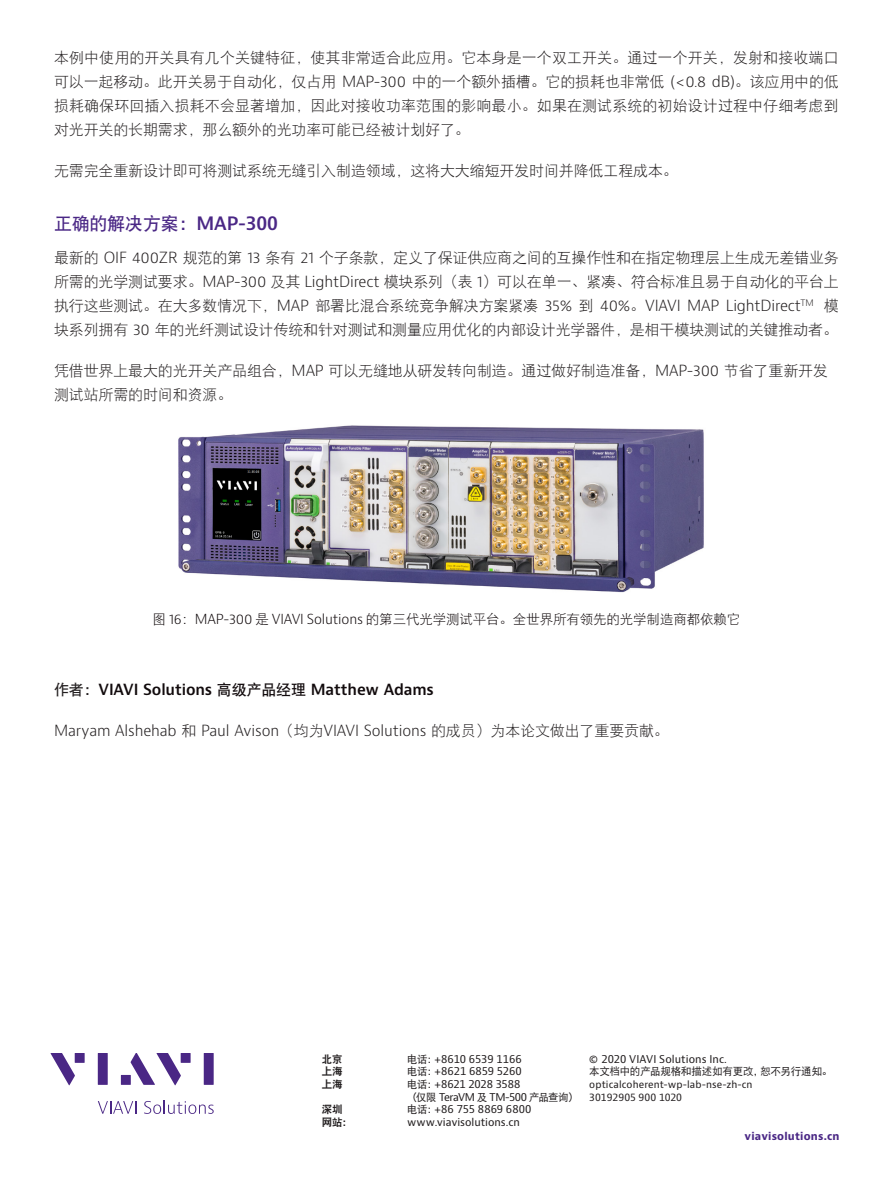
<style>
.page{position:relative;width:893px;height:1191px;background:#fff}
.page>*{position:absolute;margin:0;border:0;box-sizing:border-box;transform-origin:0 0}
.H2_Heading_Purple_12{font:18px "DFP Hei W7";letter-spacing:-.01em;color:#4a2785}
.P_10_16{font:15px/24px "DFP Hei W3";letter-spacing:-.01em;color:#231f20;text-align:justify}
.P_10_16-2{font:300 15px "Bernino Sans";letter-spacing:-.01em;color:#231f20}
.P_10_16-3{font:600 15px "Bernino Sans";letter-spacing:-.01em;color:#110a0c}
.t1{font:13.5px "DFP Hei W3";letter-spacing:-.01em;color:#110a0c}
.t2{font:10.5px "Bernino Sans";letter-spacing:-.005em;color:#231f20}
.t3{font:10.5px/12.6px "Bernino Sans";letter-spacing:-.035em;color:#231f20}
.t4{font:10.5px "DFP Hei W5";letter-spacing:-.02em;color:#231f20}
.t5{font:700 10.5px "Bernino Sans";letter-spacing:.02em;color:#4a2785}
.t6{font:10.5px "DFP Hei W9";letter-spacing:-.005em;color:#231f20}
.t7{font:9.75px/12.6px "Bernino Sans";letter-spacing:.01em;color:#231f20}
.s1{font-family:"Bernino Sans";font-weight:300}
.s2{font-family:"Bernino Sans";font-weight:600}
.s3{font-family:"DFP Hei W7";font-weight:400;color:#231f20}
.s4{font-family:"DFP Hei W7";font-weight:400}
.s5{font-family:"DFP Hei W3";font-weight:400}
.s6{font-family:"DFP Hei W5"}
</style>
<div class="page">
<svg style="left:51px;top:1053px;width:34px;height:32px"></svg>
<svg style="left:98px;top:1053px;width:10px;height:31px"></svg>
<svg style="left:204px;top:1053px;width:10px;height:31px"></svg>
<svg style="left:131px;top:1053px;width:60px;height:32px"></svg>
<div style="left:121px;top:1075px;width:10px;height:9px;background:#4a2785"></div>
<svg style="left:98px;top:1101px;width:38px;height:12px"></svg>
<svg style="left:144px;top:1100px;width:70px;height:14px"></svg>
<img style="left:178px;top:425px;width:526px;height:168px">
<p class="P_10_16" style="left:54px;top:46px;width:786px">本例中使用的开关具有几个关键特征，使其非常适合此应用。它本身是一个双工开关。通过一个开关，发射和接收端口可以一起移动。此开关易于自动化，仅占用 <span class="s1">MAP-300</span> 中的一个额外插槽。它的损耗也非常低 <span class="s1">(&lt;0.8 dB)</span>。该应用中的低损耗确保环回插入损耗不会显著增加，因此对接收功率范围的影响最小。如果在测试系统的初始设计过程中仔细考虑到对光开关的长期需求，那么额外的光功率可能已经被计划好了。</p>
<p class="P_10_16" style="left:54px;top:159px;width:625px">无需完全重新设计即可将测试系统无缝引入制造领域，这将大大缩短开发时间并降低工程成本。</p>
<p class="H2_Heading_Purple_12" style="left:54px;top:215px;width:225px">正确的解决方案：<span class="s2">MAP-300</span></p>
<p class="P_10_16" style="left:54px;top:245px;width:786px">最新的 <span class="s1">OIF 400ZR</span> 规范的第 <span class="s1">13</span> 条有 <span class="s1">21</span> 个子条款，定义了保证供应商之间的互操作性和在指定物理层上生成无差错业务所需的光学测试要求。<span class="s1">MAP-300</span> 及其 <span class="s1">LightDirect</span> 模块系列（表 <span class="s1">1</span>）可以在单一、紧凑、符合标准且易于自动化的平台上执行这些测试。在大多数情况下，<span class="s1">MAP</span> 部署比混合系统竞争解决方案紧凑 <span class="s1">35%</span> 到 <span class="s1">40%</span>。<span class="s1">VIAVI MAP LightDirect</span><sup>TM</sup> 模块系列拥有 <span class="s1">30</span> 年的光纤测试设计传统和针对测试和测量应用优化的内部设计光学器件，是相干模块测试的关键推动者。</p>
<p class="P_10_16" style="left:54px;top:358px;width:775px">凭借世界上最大的光开关产品组合，<span class="s1">MAP</span> 可以无缝地从研发转向制造。通过做好制造准备，<span class="s1">MAP-300</span> 节省了重新开发测试站所需的时间和资源。</p>
<p class="t1" style="left:153px;top:613px;width:589px">图 <span class="s1">16</span>：<span class="s1">MAP-300</span> 是 <span class="s1">VIAVI Solutions</span> 的第三代光学测试平台。全世界所有领先的光学制造商都依赖它</p>
<p class="P_10_16-3" style="left:54px;top:679px;width:381px"><span class="s3">作者：</span>VIAVI Solutions <span class="s4">高级产品经理</span> Matthew Adams</p>
<p class="P_10_16-2" style="left:54px;top:720px;width:616px">Maryam Alshehab <span class="s5">和</span> Paul Avison<span class="s5">（均为</span>VIAVI Solutions <span class="s5">的成员）为本论文做出了重要贡献。</span></p>
<p class="t6" style="left:322px;top:1053px;width:22px">北京</p>
<p class="t2" style="left:407px;top:1052px;width:116px"><span class="s6">电话：</span>+8610 6539 1166</p>
<p class="t6" style="left:322px;top:1066px;width:22px">上海</p>
<p class="t2" style="left:407px;top:1064px;width:116px"><span class="s6">电话：</span>+8621 6859 5260</p>
<p class="t6" style="left:322px;top:1079px;width:22px">上海</p>
<p class="t3" style="left:407px;top:1078px;width:172px"><span class="s6">电话：</span>+8621 2028 3588<br><span class="s6">（仅限</span> TeraVM <span class="s6">及</span> TM-500 <span class="s6">产品查询）</span></p>
<p class="t6" style="left:322px;top:1104px;width:22px">深圳</p>
<p class="t2" style="left:407px;top:1102px;width:126px"><span class="s6">电话：</span>+86 755 8869 6800</p>
<p class="t6" style="left:322px;top:1116px;width:32px">网站：</p>
<p class="t2" style="left:407px;top:1115px;width:114px">www.viavisolutions.cn</p>
<p class="t2" style="left:589px;top:1052px;width:139px">© 2020 VIAVI Solutions Inc.</p>
<p class="t4" style="left:589px;top:1066px;width:245px">本文档中的产品规格和描述如有更改，恕不另行通知。</p>
<p class="t7" style="left:589px;top:1078px;width:165px">opticalcoherent-wp-lab-nse-zh-cn<br>30192905 900 1020</p>
<p class="t5" style="left:745px;top:1129px;width:96px">viavisolutions.cn</p>
</div>
